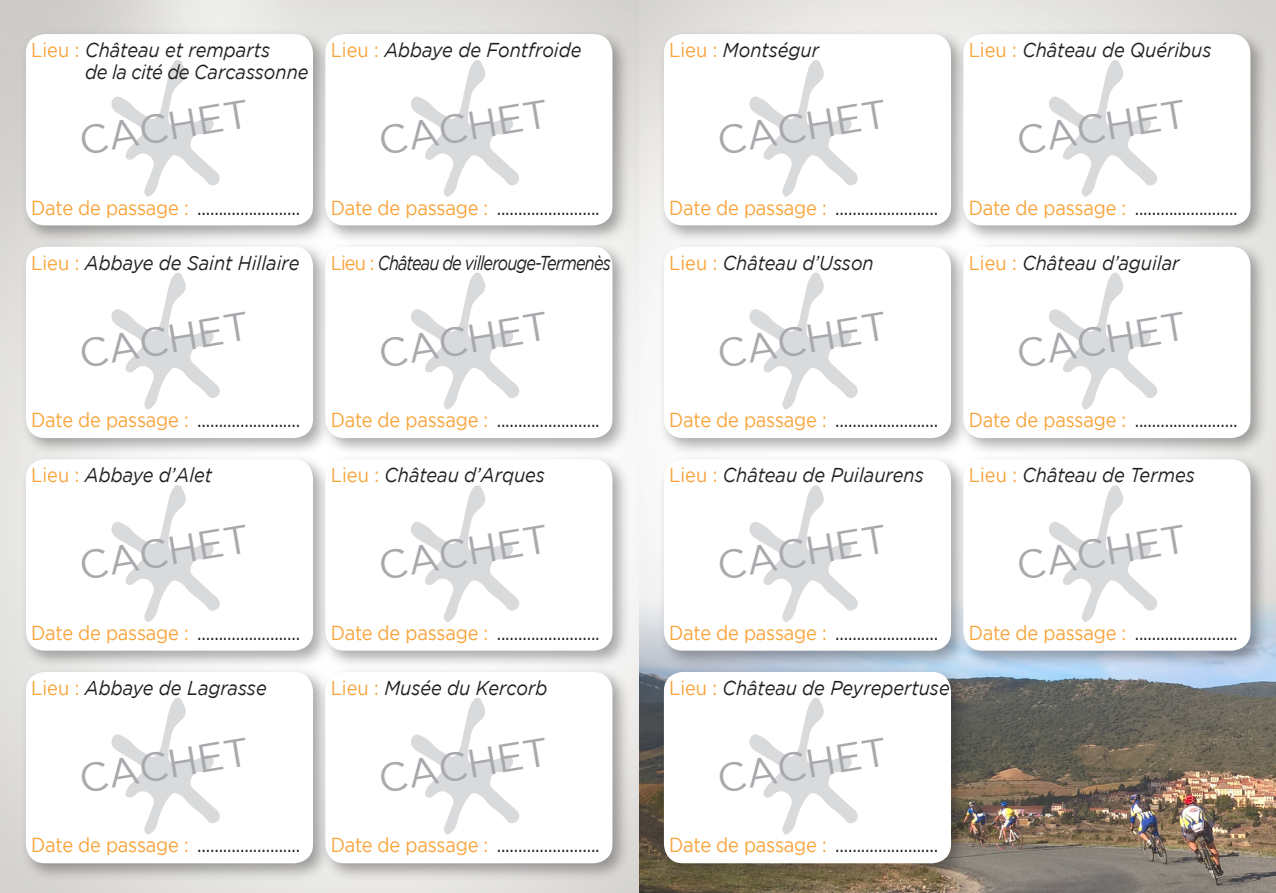
<style>
.page{position:relative;width:1276px;height:893px;background:#fff}
.page>*{position:absolute;margin:0;border:0;box-sizing:border-box;transform-origin:0 0}
.t1{font:39.6px "Gotham";color:#a8a9ad}
.t2{font:20.25px "Gotham";letter-spacing:-.01em;color:#231f20;scale:.9 1}
.t3{font:italic 20.03px "Gotham";color:#231f20;scale:.91 1}
.t4{font:italic 20.03px "Gotham";letter-spacing:-.05em;color:#231f20;scale:.81 1}
.s1{font-style:normal;color:#f9a338}
.s2{color:#f9a338}
</style>
<div class="page">
<img style="left:638px;top:559px;width:638px;height:334px">
<div style="left:658px;top:28px;width:312px;height:216px;background:#231f20;opacity:.38"></div>
<div style="left:664px;top:34px;width:287px;height:191px;background:#fff;border-radius:19px"></div>
<svg style="left:749px;top:60px;width:109px;height:137px"></svg>
<div style="left:957px;top:28px;width:312px;height:216px;background:#231f20;opacity:.38"></div>
<div style="left:963px;top:34px;width:287px;height:191px;background:#fff;border-radius:19px"></div>
<svg style="left:1049px;top:60px;width:108px;height:137px"></svg>
<div style="left:658px;top:241px;width:312px;height:216px;background:#231f20;opacity:.38"></div>
<div style="left:664px;top:247px;width:287px;height:191px;background:#fff;border-radius:19px"></div>
<svg style="left:749px;top:272px;width:109px;height:137px"></svg>
<div style="left:957px;top:241px;width:312px;height:216px;background:#231f20;opacity:.38"></div>
<div style="left:963px;top:247px;width:287px;height:191px;background:#fff;border-radius:19px"></div>
<svg style="left:1049px;top:272px;width:108px;height:137px"></svg>
<div style="left:658px;top:453px;width:312px;height:217px;background:#231f20;opacity:.38"></div>
<div style="left:664px;top:459px;width:287px;height:192px;background:#fff;border-radius:19px"></div>
<svg style="left:749px;top:485px;width:109px;height:137px"></svg>
<div style="left:957px;top:453px;width:312px;height:217px;background:#231f20;opacity:.38"></div>
<div style="left:963px;top:459px;width:287px;height:192px;background:#fff;border-radius:19px"></div>
<svg style="left:1049px;top:485px;width:108px;height:137px"></svg>
<div style="left:658px;top:666px;width:312px;height:216px;background:#231f20;opacity:.38"></div>
<div style="left:664px;top:672px;width:287px;height:191px;background:#fff;border-radius:19px"></div>
<svg style="left:749px;top:698px;width:109px;height:137px"></svg>
<div style="left:20px;top:28px;width:312px;height:216px;background:#231f20;opacity:.38"></div>
<div style="left:26px;top:34px;width:287px;height:191px;background:#fff;border-radius:19px"></div>
<svg style="left:111px;top:60px;width:109px;height:137px"></svg>
<div style="left:319px;top:28px;width:312px;height:216px;background:#231f20;opacity:.38"></div>
<div style="left:325px;top:34px;width:287px;height:191px;background:#fff;border-radius:19px"></div>
<svg style="left:411px;top:60px;width:108px;height:137px"></svg>
<div style="left:20px;top:241px;width:312px;height:216px;background:#231f20;opacity:.38"></div>
<div style="left:26px;top:247px;width:287px;height:191px;background:#fff;border-radius:19px"></div>
<svg style="left:111px;top:272px;width:109px;height:137px"></svg>
<div style="left:319px;top:241px;width:312px;height:216px;background:#231f20;opacity:.38"></div>
<div style="left:325px;top:247px;width:287px;height:191px;background:#fff;border-radius:19px"></div>
<svg style="left:411px;top:272px;width:108px;height:137px"></svg>
<div style="left:20px;top:453px;width:312px;height:217px;background:#231f20;opacity:.38"></div>
<div style="left:26px;top:459px;width:287px;height:192px;background:#fff;border-radius:19px"></div>
<svg style="left:111px;top:485px;width:109px;height:137px"></svg>
<div style="left:319px;top:453px;width:312px;height:217px;background:#231f20;opacity:.38"></div>
<div style="left:325px;top:459px;width:287px;height:192px;background:#fff;border-radius:19px"></div>
<svg style="left:411px;top:485px;width:108px;height:137px"></svg>
<div style="left:20px;top:666px;width:312px;height:216px;background:#231f20;opacity:.38"></div>
<div style="left:26px;top:672px;width:287px;height:191px;background:#fff;border-radius:19px"></div>
<svg style="left:111px;top:698px;width:109px;height:137px"></svg>
<div style="left:319px;top:666px;width:312px;height:216px;background:#231f20;opacity:.38"></div>
<div style="left:325px;top:672px;width:287px;height:191px;background:#fff;border-radius:19px"></div>
<svg style="left:411px;top:698px;width:108px;height:137px"></svg>
<p class="t3" style="left:31px;top:37px;width:264px"><span class="s1">Lieu :</span> Château et remparts</p>
<p class="t3" style="left:331px;top:37px;width:277px"><span class="s1">Lieu :</span> Abbaye de Fontfroide</p>
<p class="t3" style="left:669px;top:37px;width:166px"><span class="s1">Lieu :</span> Montségur</p>
<p class="t3" style="left:968px;top:37px;width:268px"><span class="s1">Lieu :</span> Château de Quéribus</p>
<p class="t3" style="left:85px;top:59px;width:247px">de la cité de Carcassonne</p>
<h1 class="t1" style="left:75px;top:117px;width:173px;rotate:-10deg">CACHET</h1>
<h1 class="t1" style="left:374px;top:117px;width:173px;rotate:-10deg">CACHET</h1>
<h1 class="t1" style="left:713px;top:117px;width:173px;rotate:-10deg">CACHET</h1>
<h1 class="t1" style="left:1012px;top:117px;width:173px;rotate:-10deg">CACHET</h1>
<p class="t2" style="left:31px;top:194px;width:300px"><span class="s2">Date de passage :</span> ........................</p>
<p class="t2" style="left:331px;top:194px;width:300px"><span class="s2">Date de passage :</span> ........................</p>
<p class="t2" style="left:669px;top:194px;width:300px"><span class="s2">Date de passage :</span> ........................</p>
<p class="t2" style="left:968px;top:194px;width:300px"><span class="s2">Date de passage :</span> ........................</p>
<p class="t3" style="left:31px;top:250px;width:296px"><span class="s1">Lieu :</span> Abbaye de Saint Hillaire</p>
<p class="t4" style="left:331px;top:250px;width:347px"><span class="s1">Lieu :</span> Château de villerouge-Termenès</p>
<p class="t3" style="left:669px;top:250px;width:226px"><span class="s1">Lieu :</span> Château d’Usson</p>
<p class="t3" style="left:968px;top:250px;width:233px"><span class="s1">Lieu :</span> Château d’aguilar</p>
<h1 class="t1" style="left:75px;top:329px;width:173px;rotate:-10deg">CACHET</h1>
<h1 class="t1" style="left:374px;top:329px;width:173px;rotate:-10deg">CACHET</h1>
<h1 class="t1" style="left:713px;top:329px;width:173px;rotate:-10deg">CACHET</h1>
<h1 class="t1" style="left:1012px;top:329px;width:173px;rotate:-10deg">CACHET</h1>
<p class="t2" style="left:31px;top:407px;width:300px"><span class="s2">Date de passage :</span> ........................</p>
<p class="t2" style="left:331px;top:407px;width:300px"><span class="s2">Date de passage :</span> ........................</p>
<p class="t2" style="left:669px;top:407px;width:300px"><span class="s2">Date de passage :</span> ........................</p>
<p class="t2" style="left:968px;top:407px;width:300px"><span class="s2">Date de passage :</span> ........................</p>
<p class="t3" style="left:31px;top:462px;width:200px"><span class="s1">Lieu :</span> Abbaye d’Alet</p>
<p class="t3" style="left:331px;top:462px;width:237px"><span class="s1">Lieu :</span> Château d’Arques</p>
<p class="t3" style="left:669px;top:462px;width:281px"><span class="s1">Lieu :</span> Château de Puilaurens</p>
<p class="t3" style="left:969px;top:462px;width:250px"><span class="s1">Lieu :</span> Château de Termes</p>
<h1 class="t1" style="left:75px;top:542px;width:173px;rotate:-10deg">CACHET</h1>
<h1 class="t1" style="left:374px;top:542px;width:173px;rotate:-10deg">CACHET</h1>
<h1 class="t1" style="left:713px;top:542px;width:173px;rotate:-10deg">CACHET</h1>
<h1 class="t1" style="left:1012px;top:542px;width:173px;rotate:-10deg">CACHET</h1>
<p class="t2" style="left:31px;top:620px;width:300px"><span class="s2">Date de passage :</span> ........................</p>
<p class="t2" style="left:331px;top:620px;width:300px"><span class="s2">Date de passage :</span> ........................</p>
<p class="t2" style="left:669px;top:620px;width:300px"><span class="s2">Date de passage :</span> ........................</p>
<p class="t2" style="left:968px;top:620px;width:300px"><span class="s2">Date de passage :</span> ........................</p>
<p class="t3" style="left:31px;top:675px;width:260px"><span class="s1">Lieu :</span> Abbaye de Lagrasse</p>
<p class="t3" style="left:331px;top:675px;width:240px"><span class="s1">Lieu :</span> Musée du Kercorb</p>
<p class="t3" style="left:669px;top:675px;width:310px"><span class="s1">Lieu :</span> Château de Peyrepertuse</p>
<h1 class="t1" style="left:75px;top:755px;width:173px;rotate:-10deg">CACHET</h1>
<h1 class="t1" style="left:374px;top:755px;width:173px;rotate:-10deg">CACHET</h1>
<h1 class="t1" style="left:713px;top:755px;width:173px;rotate:-10deg">CACHET</h1>
<p class="t2" style="left:31px;top:832px;width:300px"><span class="s2">Date de passage :</span> ........................</p>
<p class="t2" style="left:331px;top:832px;width:300px"><span class="s2">Date de passage :</span> ........................</p>
<p class="t2" style="left:669px;top:832px;width:300px"><span class="s2">Date de passage :</span> ........................</p>
</div>
